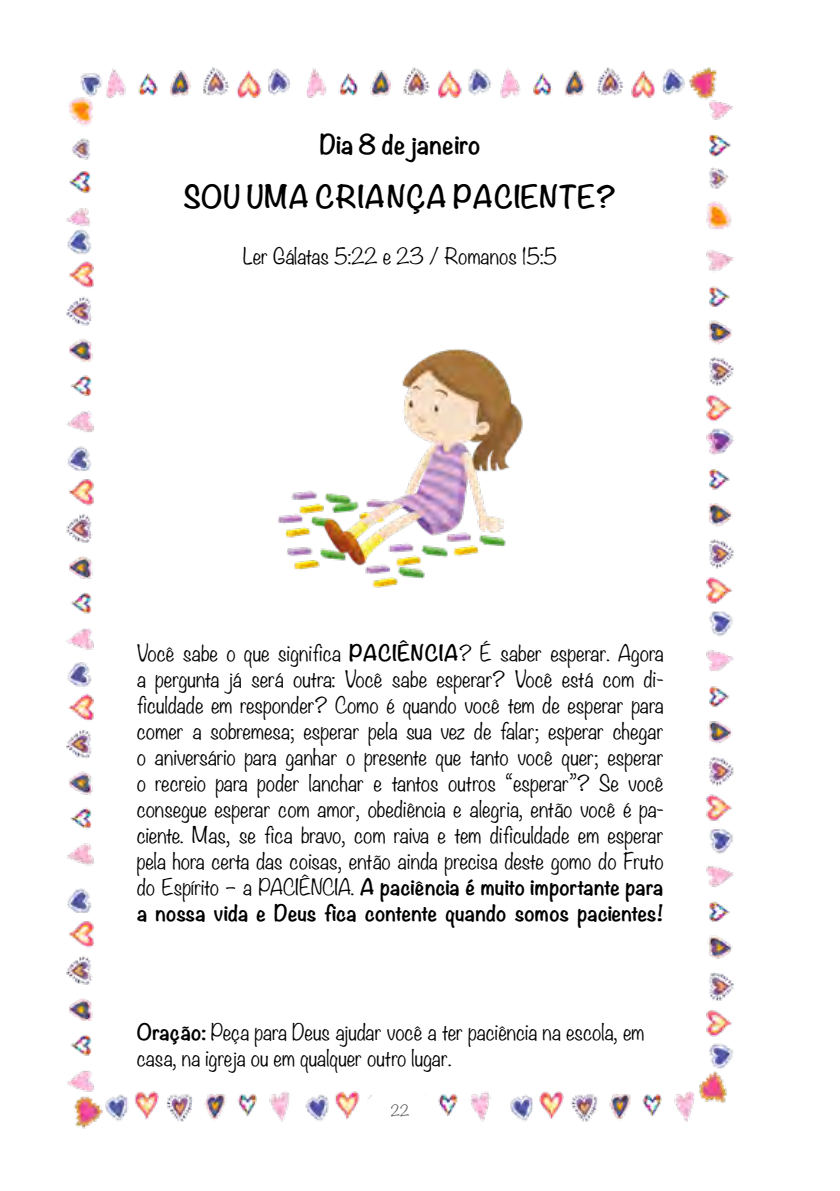
<style>
.page{position:relative;width:840px;height:1191px;background:#fff}
.page>*{position:absolute;margin:0;border:0;box-sizing:border-box;transform-origin:0 0}
.t1{font:700 28px "Noteworthy";color:#000}
.t2{font:700 24px "Noteworthy";color:#000}
.t3{font:300 20px/26px "Noteworthy";color:#000;text-align:justify}
.t4{font:300 14px "Noteworthy";color:#58595b}
.s1{font-weight:700}
</style>
<div class="page">
<img style="left:66px;top:67px;width:668px;height:1062px">
<div style="left:363px;top:1086px;width:72px;height:52px;background:#fff;border-radius:50%"></div>
<img style="left:266px;top:335px;width:267px;height:266px">
<p class="t2" style="left:319px;top:123px;width:162px">Dia 8 de janeiro</p>
<h1 class="t1" style="left:183px;top:172px;width:434px">SOU UMA CRIANÇA PACIENTE?</h1>
<p class="t3" style="left:243px;top:242px;width:315px">Ler Gálatas 5:22 e 23 / Romanos 15:5</p>
<p class="t3" style="left:137px;top:639px;width:528px">Você sabe o que significa <span class="s1">PACIÊNCIA</span>? É saber esperar. Agora a pergunta já será outra: Você sabe esperar? Você está com di&shy;ficuldade em responder? Como é quando você tem de esperar para comer a sobremesa; esperar pela sua vez de falar; esperar chegar o aniversário para ganhar o presente que tanto você quer; esperar o recreio para poder lanchar e tantos outros “esperar”? Se você consegue esperar com amor, obediência e alegria, então você é pa&shy;ciente. Mas, se fica bravo, com raiva e tem dificuldade em esperar pela hora certa das coisas, então ainda precisa deste gomo do Fruto do Espírito – a PACIÊNCIA. <span class="s1">A paciência é muito importante para a nossa vida e Deus fica contente quando somos pacientes!</span></p>
<p class="t3" style="left:137px;top:1018px;width:508px"><span class="s1">Oração:</span> Peça para Deus ajudar você a ter paciência na escola, em casa, na igreja ou em qualquer outro lugar.</p>
<p class="t4" style="left:391px;top:1097px;width:20px">22</p>
</div>
